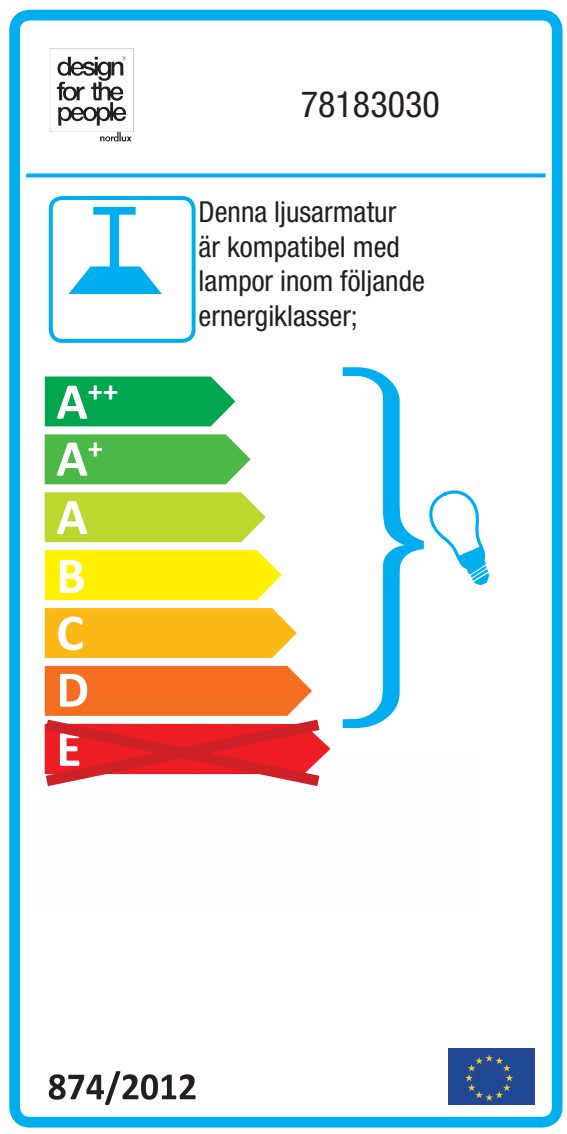
<style>
.page{position:relative;width:567px;height:1134px;background:#fff}
.page>*{position:absolute;margin:0;border:0;box-sizing:border-box;transform-origin:0 0}
.t1{font:700 52px/58px "Calibri";color:#fff}
.t2{font:condensed 36.4px "Helvetica Neue";color:#231f20}
.t3{font:700 30.4px "Calibri";color:#fff}
.t4{font:condensed 28.8px/34.8px "Helvetica Neue";color:#231f20}
.s1{font-size:52px}
</style>
<div class="page">
<div style="left:9px;top:10px;width:553px;height:1117px;border:11px solid #00aeef;border-radius:15px"></div>
<svg style="left:49px;top:1071px;width:147px;height:34px"></svg>
<div style="left:448px;top:1048px;width:86px;height:57px;background:#214993"></div>
<svg style="left:465px;top:1054px;width:48px;height:47px"></svg>
<svg style="left:26px;top:173px;width:520px;height:4px;background:#1db7f0"></svg>
<div style="left:49px;top:196px;width:147px;height:147px;border:4px solid #00aeef;border-radius:11px"></div>
<svg style="left:45px;top:492px;width:221px;height:50px;background:#c2d83d"></svg>
<svg style="left:45px;top:434px;width:206px;height:50px;background:#57bc54"></svg>
<svg style="left:45px;top:376px;width:190px;height:50px;background:#11ab5b"></svg>
<svg style="left:45px;top:550px;width:237px;height:50px;background:#fff10f"></svg>
<div style="left:45px;top:608px;width:252px;height:50px;background:#fcb814"></div>
<svg style="left:343px;top:367px;width:81px;height:361px"></svg>
<svg style="left:429px;top:490px;width:61px;height:96px"></svg>
<svg style="left:45px;top:666px;width:285px;height:121px"></svg>
<svg style="left:49px;top:48px;width:85px;height:94px"></svg>
<svg style="left:69px;top:207px;width:93px;height:87px"></svg>
<p class="t3" style="left:56px;top:372px;width:64px"><span class="s1">A</span>++</p>
<p class="t1" style="left:56px;top:427px;width:48px">A<sup>+<br></sup>A<br>B<br>C<br>D<br>E</p>
<p class="t2" style="left:301px;top:83px;width:141px">78183030</p>
<p class="t4" style="left:199px;top:194px;width:228px">Denna ljusarmatur<br>är kompatibel med lampor inom följande ernergiklasser;</p>
</div>
